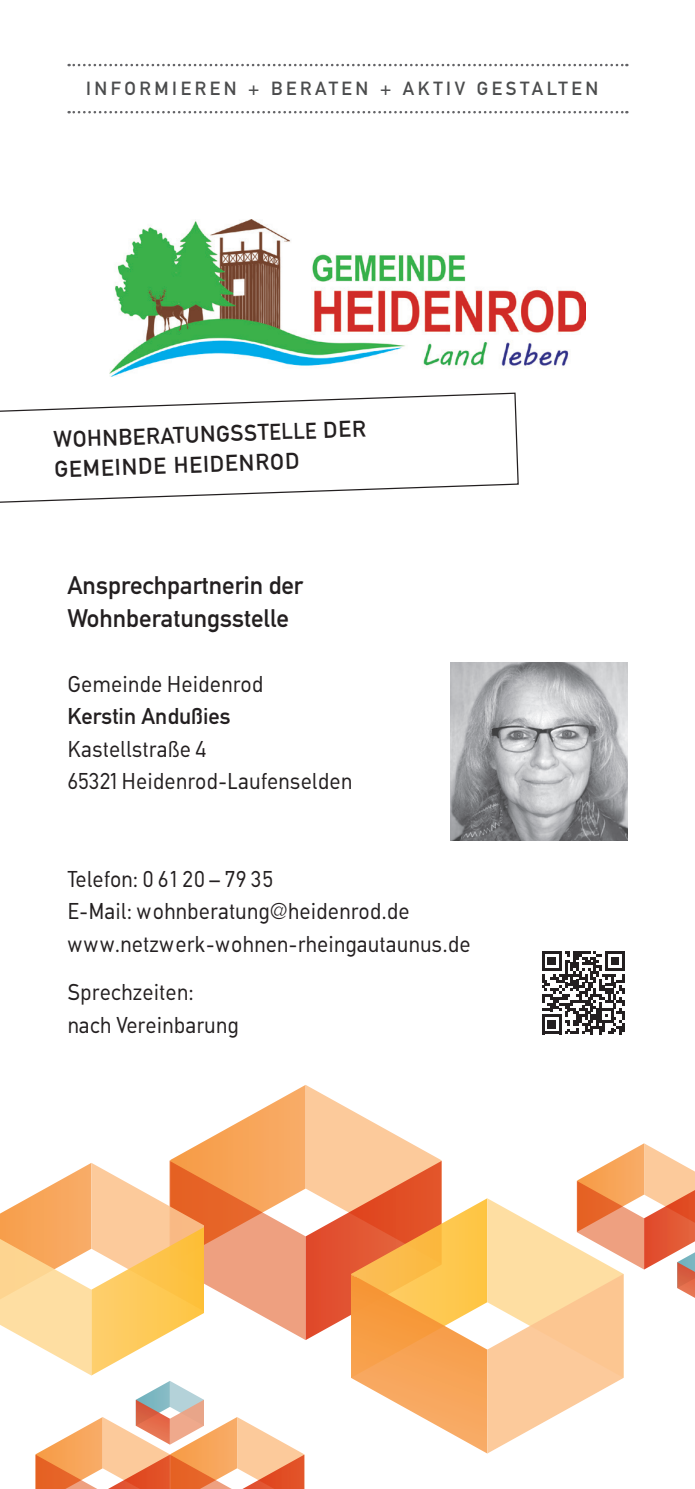
<style>
.page{position:relative;width:695px;height:1489px;background:#fff}
.page>*{position:absolute;margin:0;border:0;box-sizing:border-box;transform-origin:0 0}
.t1{font:25px/32.5px "DIN Mittelczyk Norm";color:#231f20}
.t2{font:22.5px/32.5px "DIN Mittelczyk Slim";color:#231f20}
.t3{font:22.5px/30px "DIN Mittelschrift Std";color:#231f20}
.t4{font:18.75px "DIN Mittelschrift Std";letter-spacing:.19em;color:#4b4c4d}
</style>
<div class="page">
<img style="left:450px;top:663px;width:177px;height:177px">
<svg style="left:69px;top:111px;width:558px;height:2px"></svg>
<svg style="left:69px;top:64px;width:558px;height:2px"></svg>
<svg style="left:542px;top:951px;width:83px;height:83px"></svg>
<svg style="left:0;top:1085px;width:694px;height:403px"></svg>
<img style="left:110px;top:219px;width:475px;height:157px">
<svg style="left:0;top:392px;width:519px;height:111px"></svg>
<p class="t4" style="left:86px;top:78px;width:514px">INFORMIEREN + BERATEN + AKTIV GESTALTEN</p>
<p class="t3" style="left:53px;top:424px;width:314px;rotate:-2deg">WOHNBERATUNGSSTELLE DER<br>GEMEINDE HEIDENROD</p>
<p class="t1" style="left:67px;top:569px;width:237px">Ansprechpartnerin der<br>Wohnberatungsstelle</p>
<p class="t2" style="left:67px;top:667px;width:197px">Gemeinde Heidenrod</p>
<p class="t3" style="left:67px;top:701px;width:165px">Kerstin Andußies</p>
<p class="t2" style="left:67px;top:732px;width:286px">Kastellstraße 4<br>65321 Heidenrod-Laufenselden</p>
<p class="t2" style="left:67px;top:862px;width:405px">Telefon: 0 61 20 – 79 35<br>E-Mail: wohnberatung@heidenrod.de www.netzwerk-wohnen-rheingautaunus.de</p>
<p class="t2" style="left:67px;top:976px;width:173px">Sprechzeiten: nach Vereinbarung</p>
</div>
